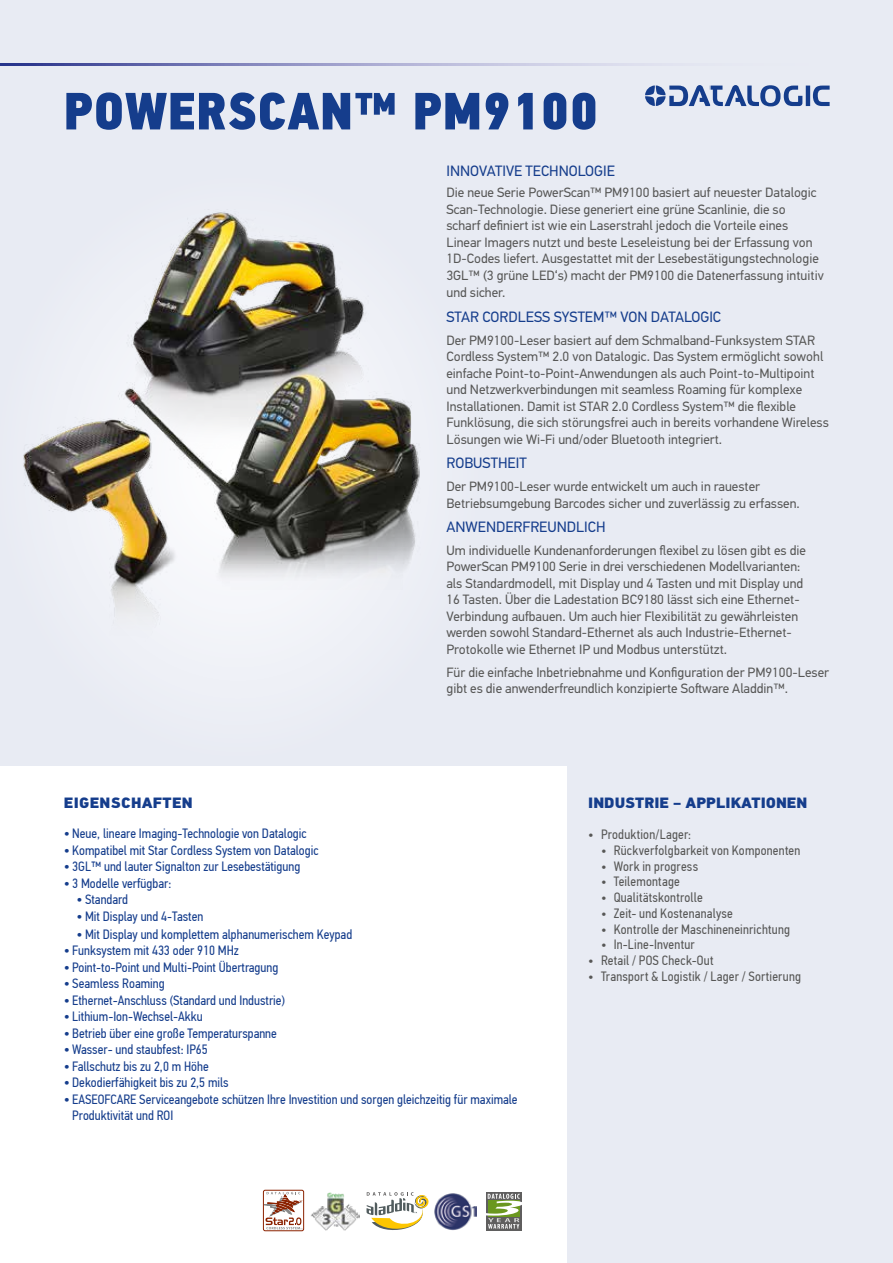
<style>
.page{position:relative;width:893px;height:1263px;background:#e8ebf3}
.page>*{position:absolute;margin:0;border:0;box-sizing:border-box;transform-origin:0 0}
.t1{font:52.5px "PF Din Text Cond Pro X Black";letter-spacing:.01em;color:#153d8c}
.t2{font:15px "PF Din Text Pro";color:#153d8c}
.t3{font:900 15px "PF Din Text Pro";color:#153d8c}
.t4{font:900 15px "PF Din Text Pro";letter-spacing:.02em;color:#153d8c}
.t5{font:13.5px/16.5px "PF Din Text Pro";color:#575756}
.t6{font:13.5px/16.5px "PF Din Text Cond Pro";color:#153d8c}
.t7{font:13.5px "PF Din Text Cond Pro";letter-spacing:.015em;color:#575756}
.s1{font-size:15px}
</style>
<div class="page">
<div style="left:0;top:767px;width:567px;height:496px;background:#fff"></div>
<svg style="left:0;top:64px;width:645px;height:1px"></svg>
<svg style="left:366px;top:1192px;width:63px;height:38px"></svg>
<img style="left:434px;top:1193px;width:43px;height:37px">
<svg style="left:486px;top:1192px;width:35px;height:38px"></svg>
<svg style="left:486px;top:1194px;width:36px;height:34px"></svg>
<img style="left:311px;top:1192px;width:49px;height:38px">
<div style="left:263px;top:1190px;width:41px;height:41px;border:1px solid #8b2201;border-radius:2px"></div>
<svg style="left:262px;top:1192px;width:41px;height:37px"></svg>
<svg style="left:645px;top:85px;width:185px;height:21px"></svg>
<img style="left:23px;top:212px;width:397px;height:420px">
<h1 class="t1" style="left:64px;top:78px;width:536px">POWERSCAN™ PM9100</h1>
<p class="t2" style="left:446px;top:162px;width:170px">INNOVATIVE TECHNOLOGIE</p>
<p class="t5" style="left:446px;top:184px;width:379px">Die neue Serie PowerScan™ PM9100 basiert auf neuester Datalogic Scan-Technologie. Diese generiert eine grüne Scanlinie, die so<br>scharf definiert ist wie ein Laserstrahl jedoch die Vorteile eines Linear Imagers nutzt und beste Leseleistung bei der Erfassung von 1D-Codes liefert. Ausgestattet mit der Lesebestätigungstechnologie 3GL™ (3 grüne LED‘s) macht der PM9100 die Datenerfassung intuitiv</p>
<p class="t5" style="left:446px;top:285px;width:60px">und sicher.</p>
<p class="t2" style="left:446px;top:308px;width:276px">STAR CORDLESS SYSTEM™ VON DATALOGIC</p>
<p class="t5" style="left:446px;top:332px;width:384px">Der PM9100-Leser basiert auf dem Schmalband-Funksystem STAR Cordless System™ 2.0 von Datalogic. Das System ermöglicht sowohl einfache Point-to-Point-Anwendungen als auch Point-to-Multipoint und Netzwerkverbindungen mit seamless Roaming für komplexe Installationen. Damit ist STAR 2.0 Cordless System™ die flexible Funklösung, die sich störungsfrei auch in bereits vorhandene Wireless Lösungen wie Wi-Fi und/oder Bluetooth integriert.</p>
<p class="t2" style="left:446px;top:454px;width:82px">ROBUSTHEIT</p>
<p class="t5" style="left:446px;top:478px;width:355px">Der PM9100-Leser wurde entwickelt um auch in rauester<br>Betriebsumgebung Barcodes sicher und zuverlässig zu erfassen.</p>
<p class="t2" style="left:446px;top:518px;width:161px">ANWENDERFREUNDLICH</p>
<p class="t5" style="left:446px;top:542px;width:361px">Um individuelle Kundenanforderungen flexibel zu lösen gibt es die PowerScan PM9100 Serie in drei verschiedenen Modellvarianten: als Standardmodell, mit Display und 4 Tasten und mit Display und 16 Tasten. Über die Ladestation BC9180 lässt sich eine Ethernet-Verbindung aufbauen. Um auch hier Flexibilität zu gewährleisten werden sowohl Standard-Ethernet als auch Industrie-Ethernet-Protokolle wie Ethernet IP und Modbus unterstützt.</p>
<p class="t5" style="left:446px;top:664px;width:384px">Für die einfache Inbetriebnahme und Konfiguration der PM9100-Leser gibt es die anwenderfreundlich konzipierte Software Aladdin™.</p>
<p class="t4" style="left:64px;top:794px;width:130px">EIGENSCHAFTEN</p>
<p class="t6" style="left:64px;top:825px;width:244px"><span class="s1">•</span> Neue, lineare Imaging-Technologie von Datalogic</p>
<p class="t6" style="left:64px;top:842px;width:256px"><span class="s1">•</span> Kompatibel mit Star Cordless System von Datalogic</p>
<p class="t6" style="left:64px;top:858px;width:238px"><span class="s1">•</span> 3GL™ und lauter Signalton zur Lesebestätigung</p>
<p class="t6" style="left:64px;top:875px;width:109px"><span class="s1">•</span> 3 Modelle verfügbar:</p>
<p class="t6" style="left:77px;top:891px;width:53px"><span class="s1">•</span> Standard</p>
<p class="t6" style="left:77px;top:908px;width:128px"><span class="s1">•</span> Mit Display und 4-Tasten</p>
<p class="t6" style="left:77px;top:926px;width:277px"><span class="s1">•</span> Mit Display und komplettem alphanumerischem Keypad</p>
<p class="t6" style="left:64px;top:942px;width:177px"><span class="s1">•</span> Funksystem mit 433 oder 910 MHz</p>
<p class="t6" style="left:64px;top:959px;width:216px"><span class="s1">•</span> Point-to-Point und Multi-Point Übertragung</p>
<p class="t6" style="left:64px;top:975px;width:102px"><span class="s1">•</span> Seamless Roaming</p>
<p class="t6" style="left:64px;top:992px;width:223px"><span class="s1">•</span> Ethernet-Anschluss (Standard und Industrie)</p>
<p class="t6" style="left:64px;top:1008px;width:140px"><span class="s1">•</span> Lithium-Ion-Wechsel-Akku</p>
<p class="t6" style="left:64px;top:1025px;width:215px"><span class="s1">•</span> Betrieb über eine große Temperaturspanne</p>
<p class="t6" style="left:64px;top:1041px;width:146px"><span class="s1">•</span> Wasser- und staubfest: IP65</p>
<p class="t6" style="left:64px;top:1058px;width:147px"><span class="s1">•</span> Fallschutz bis zu 2,0 m Höhe</p>
<p class="t6" style="left:64px;top:1074px;width:166px"><span class="s1">•</span> Dekodierfähigkeit bis zu 2,5 mils</p>
<p class="t6" style="left:72px;top:1091px;width:447px;text-indent:-9px"><span class="s1">•</span> EASEOFCARE Serviceangebote schützen Ihre Investition und sorgen gleichzeitig für maximale<br>Produktivität und ROI</p>
<p class="t3" style="left:588px;top:794px;width:221px">INDUSTRIE – APPLIKATIONEN</p>
<p class="t7" style="left:588px;top:826px;width:104px">• Produktion/Lager:</p>
<p class="t7" style="left:601px;top:842px;width:201px">• Rückverfolgbarkeit von Komponenten</p>
<p class="t7" style="left:601px;top:858px;width:99px">• Work in progress</p>
<p class="t7" style="left:601px;top:874px;width:80px">• Teilemontage</p>
<p class="t7" style="left:601px;top:889px;width:103px">• Qualitätskontrolle</p>
<p class="t7" style="left:601px;top:905px;width:133px">• Zeit- und Kostenanalyse</p>
<p class="t7" style="left:601px;top:921px;width:191px">• Kontrolle der Maschineneinrichtung</p>
<p class="t7" style="left:601px;top:937px;width:95px">• In-Line-Inventur</p>
<p class="t7" style="left:588px;top:952px;width:127px">• Retail / POS Check-Out</p>
<p class="t7" style="left:588px;top:968px;width:214px">• Transport &amp; Logistik / Lager / Sortierung</p>
</div>
